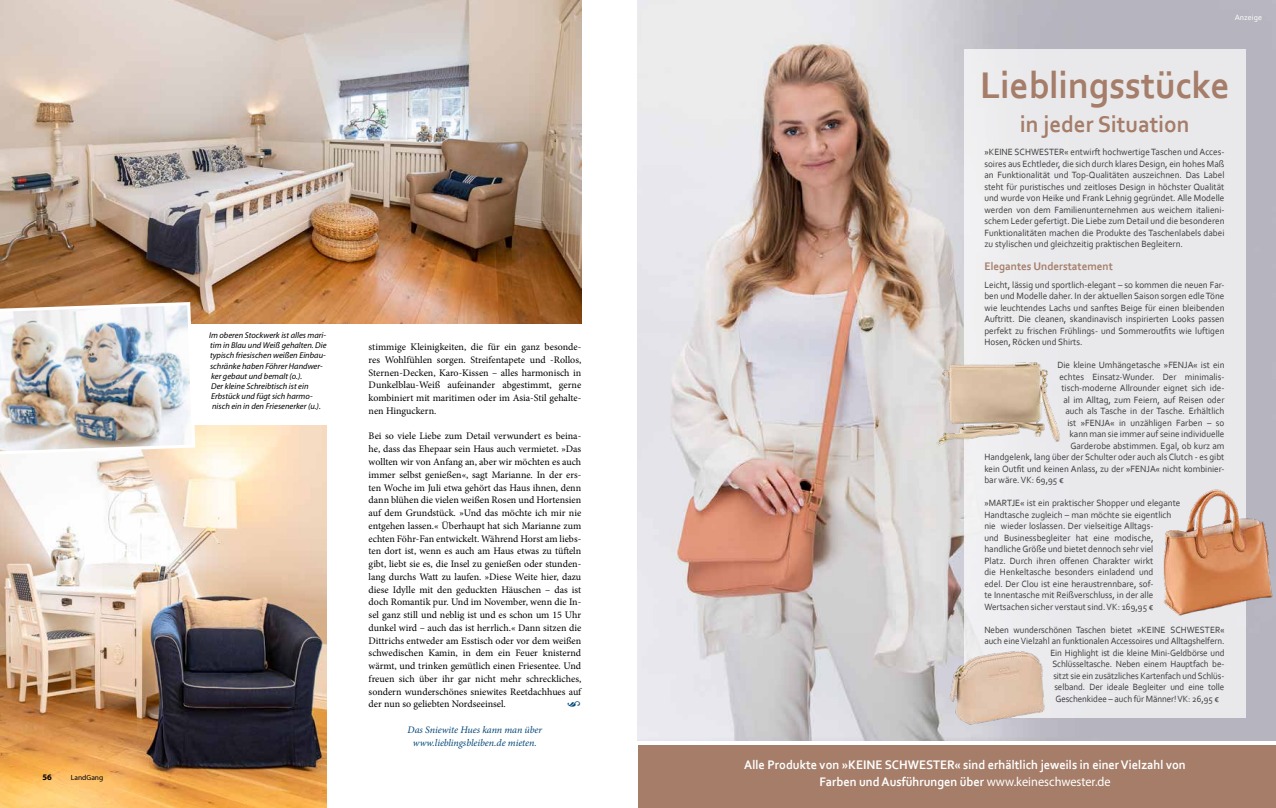
<style>
.page{position:relative;width:1276px;height:808px;background:#fff}
.page>*{position:absolute;margin:0;border:0;box-sizing:border-box;transform-origin:0 0}
.t1{font:700 38.8px "Corbel";color:#a57d69;scale:.96 1}
.t2{font:700 23.9px "Corbel";color:#a57d69;scale:.96 1}
.t3{font:700 13px/16.6px "Corbel";color:#fff;text-align:center;scale:.95 1}
.t4{font:700 11.5px "Corbel";color:#a57d69;scale:.96 1}
.t5{font:10px/12.8px "Minion Pro";color:#000;text-align:justify}
.t6{font:italic 10px/12.8px "Minion Pro";letter-spacing:-.005em;color:#004778;text-align:center}
.t7{font:9.5px/11.5px "Corbel";color:#3b3b3a;text-align:justify;scale:.96 1}
.t8{font:9.5px/11.5px "Corbel";color:#3b3b3a;scale:.95 1}
.t9{font:italic 8.5px/10.2px "Myriad Pro";color:#000}
.t10{font:700 8.5px "Myriad Pro";color:#000}
.t11{font:8px "Corbel";color:#fff}
.t12{font:7.5px "Myriad Pro";color:#000}
.s1{font-family:"Myriad Pro";font-weight:400}
</style>
<div class="page">
<img style="left:0;top:0;width:581px;height:323px">
<img style="left:0;top:425px;width:326px;height:383px">
<img style="left:0;top:300px;width:197px;height:157px">
<div style="left:638px;top:746px;width:638px;height:62px;background:#a57d69"></div>
<img style="left:638px;top:0;width:638px;height:741px">
<div style="left:964px;top:49px;width:281px;height:668px;background:#e9e9ec"></div>
<img style="left:927px;top:350px;width:133px;height:98px">
<img style="left:1163px;top:488px;width:113px;height:129px">
<img style="left:943px;top:647px;width:111px;height:81px">
<p class="t10" style="left:43px;top:771px;width:11px">56</p>
<p class="t12" style="left:71px;top:772px;width:34px">LandGang</p>
<p class="t9" style="left:209px;top:330px;width:119px">Im oberen Stockwerk ist alles mari&shy;tim in Blau und Weiß gehalten. Die typisch friesischen weißen Einbau&shy;schränke haben Föhrer Handwer&shy;ker gebaut und bemalt (o.).<br>Der kleine Schreibtisch ist ein<br>Erbstück und fügt sich harmo&shy;nisch ein in den Friesenerker (u.).</p>
<p class="t5" style="left:369px;top:341px;width:214px">stimmige Kleinigkeiten, die für ein ganz besonde&shy;res Wohlfühlen sorgen. Streifentapete und -Rollos, Sternen-Decken, Karo-Kissen – alles harmonisch in Dunkelblau-Weiß aufeinander abgestimmt, gerne kombiniert mit maritimen oder im Asia-Stil gehalte&shy;nen Hinguckern.</p>
<p class="t5" style="left:369px;top:430px;width:214px">Bei so viele Liebe zum Detail verwundert es beina&shy;he, dass das Ehepaar sein Haus auch vermietet. »Das wollten wir von Anfang an, aber wir möchten es auch immer selbst genießen«, sagt Marianne. In der ers&shy;ten Woche im Juli etwa gehört das Haus ihnen, denn dann blühen die vielen weißen Rosen und Hortensien auf dem Grundstück. »Und das möchte ich mir nie entgehen lassen.« Überhaupt hat sich Marianne zum echten Föhr-Fan entwickelt. Während Horst am liebs&shy;ten dort ist, wenn es auch am Haus etwas zu tüfteln gibt, liebt sie es, die Insel zu genießen oder stunden&shy;lang durchs Watt zu laufen. »Diese Weite hier, dazu diese Idylle mit den geduckten Häuschen – das ist doch Romantik pur. Und im November, wenn die In&shy;sel ganz still und neblig ist und es schon um 15 Uhr dunkel wird – auch das ist herrlich.« Dann sitzen die Dittrichs entweder am Esstisch oder vor dem weißen schwedischen Kamin, in dem ein Feuer knisternd wärmt, und trinken gemütlich einen Friesentee. Und freuen sich über ihr gar nicht mehr schreckliches, sondern wunderschönes sniewites Reetdachhues auf der nun so geliebten Nordseeinsel.</p>
<p class="t6" style="left:407px;top:723px;width:136px">Das Sniewite Hues kann man über www.lieblingsbleiben.de mieten.</p>
<p class="t11" style="left:1234px;top:12px;width:29px">Anzeige</p>
<h1 class="t1" style="left:980px;top:61px;width:261px">Lieblingsstücke</h1>
<h2 class="t2" style="left:1020px;top:110px;width:178px">in jeder Situation</h2>
<p class="t7" style="left:984px;top:146px;width:252px">»KEINE SCHWESTER« entwirft hochwertige Taschen und Acces&shy;soires aus Echtleder, die sich durch klares Design, ein hohes Maß an Funktionalität und Top-Qualitäten auszeichnen. Das Label steht für puristisches und zeitloses Design in höchster Qualität und wurde von Heike und Frank Lehnig gegründet. Alle Modelle werden von dem Familienunternehmen aus weichem italieni&shy;schem Leder gefertigt. Die Liebe zum Detail und die besonderen Funktionalitäten machen die Produkte des Taschenlabels dabei zu stylischen und gleichzeitig praktischen Begleitern.</p>
<p class="t4" style="left:984px;top:260px;width:135px">Elegantes Understatement</p>
<p class="t7" style="left:984px;top:278px;width:252px">Leicht, lässig und sportlich-elegant – so kommen die neuen Far&shy;ben und Modelle daher. In der aktuellen Saison sorgen edle Töne wie leuchtendes Lachs und sanftes Beige für einen bleibenden Auftritt. Die cleanen, skandinavisch inspirierten Looks passen perfekt zu frischen Frühlings- und Sommeroutfits wie luftigen Hosen, Röcken und Shirts.</p>
<p class="t7" style="left:1057px;top:359px;width:175px">Die kleine Umhängetasche »FENJA« ist ein</p>
<p class="t7" style="left:1059px;top:371px;width:173px">echtes Einsatz-Wunder. Der minimalis-</p>
<p class="t7" style="left:1061px;top:382px;width:171px">tisch-moderne Allrounder eignet sich ide-</p>
<p class="t7" style="left:1063px;top:393px;width:169px">al im Alltag, zum Feiern, auf Reisen oder</p>
<p class="t7" style="left:1065px;top:405px;width:167px">auch als Tasche in der Tasche. Erhältlich</p>
<p class="t7" style="left:1067px;top:416px;width:165px">ist »FENJA« in unzähligen Farben – so</p>
<p class="t7" style="left:1069px;top:428px;width:163px">kann man sie immer auf seine individuelle</p>
<p class="t7" style="left:1070px;top:439px;width:162px">Garderobe abstimmen. Egal, ob kurz am</p>
<p class="t7" style="left:984px;top:451px;width:251px">Handgelenk, lang über der Schulter oder auch als Clutch - es gibt</p>
<p class="t7" style="left:984px;top:463px;width:252px">kein Outfit und keinen Anlass, zu der »FENJA« nicht kombinier-</p>
<p class="t7" style="left:984px;top:474px;width:84px">bar wäre. VK: 69,95 €</p>
<p class="t8" style="left:984px;top:497px;width:208px">»MARTJE« ist ein praktischer Shopper und elegante Handtasche zugleich – man möchte sie eigentlich nie wieder loslassen. Der vielseitige Alltags-<br>und Businessbegleiter hat eine modische, handliche Größe und bietet dennoch sehr viel<br>Platz. Durch ihren offenen Charakter wirkt<br>die Henkeltasche besonders einladend und<br>edel. Der Clou ist eine heraustrennbare, sof-<br>te Innentasche mit Reißverschluss, in der alle Wertsachen sicher verstaut sind. VK: 169,95 €</p>
<p class="t8" style="left:984px;top:623px;width:254px">Neben wunderschönen Taschen bietet »KEINE SCHWESTER«</p>
<p class="t8" style="left:984px;top:635px;width:254px">auch eine Vielzahl an funktionalen Accessoires und Alltagshelfern.</p>
<p class="t8" style="left:1050px;top:646px;width:185px">Ein Highlight ist die kleine Mini-Geldbörse und</p>
<p class="t8" style="left:1052px;top:658px;width:183px">Schlüsseltasche. Neben einem Hauptfach be-</p>
<p class="t8" style="left:1053px;top:669px;width:182px">sitzt sie ein zusätzliches Kartenfach und Schlüs-</p>
<p class="t8" style="left:1054px;top:681px;width:180px">selband. Der ideale Begleiter und eine tolle</p>
<p class="t8" style="left:1055px;top:692px;width:174px">Geschenkidee – auch für Männer! VK: 26,95 €</p>
<h3 class="t3" style="left:744px;top:756px;width:466px">Alle Produkte von »KEINE SCHWESTER« sind erhältlich jeweils in einer Vielzahl von<br>Farben und Ausführungen über <span class="s1">www.keineschwester.de</span></h3>
</div>
